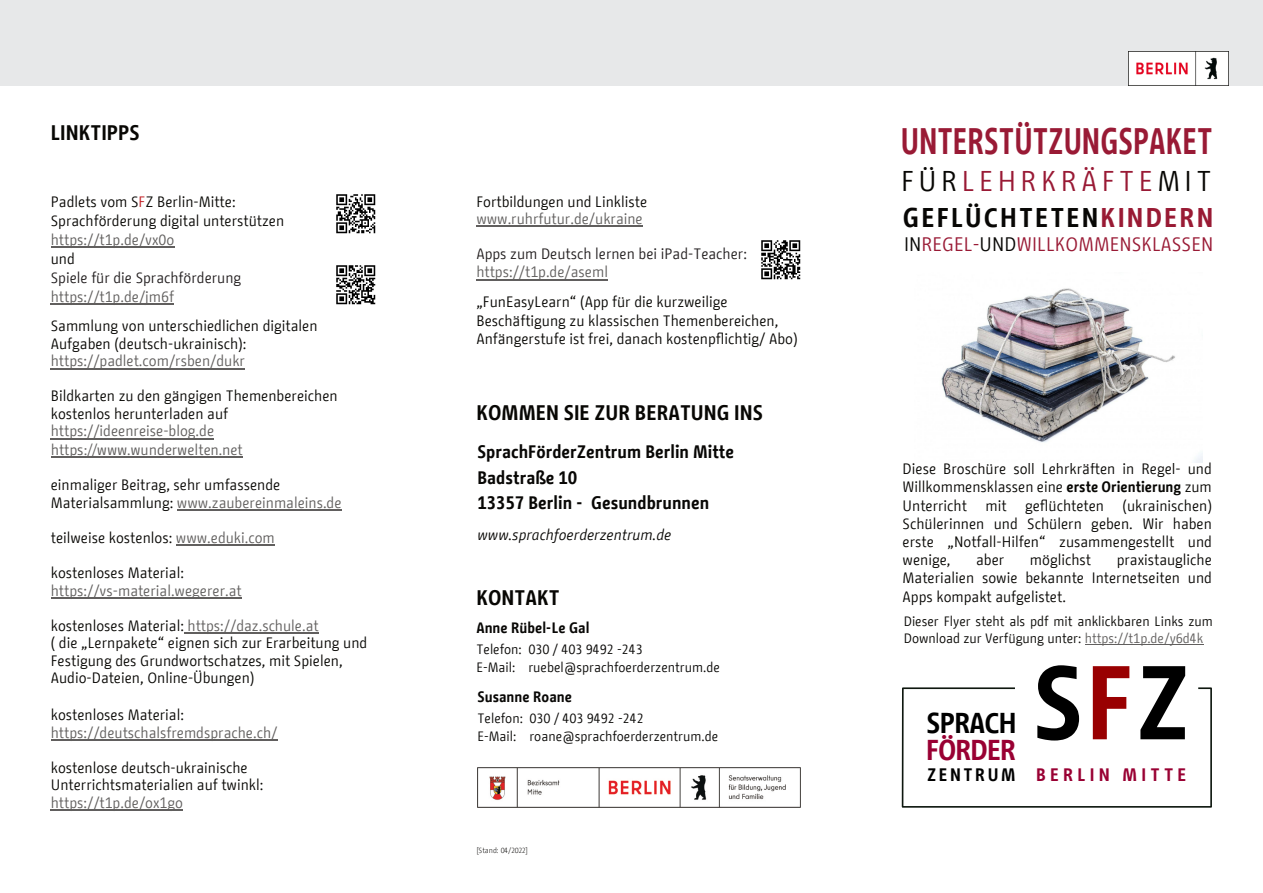
<style>
.page{position:relative;width:1263px;height:893px;background:#fff}
.page>*{position:absolute;margin:0;border:0;box-sizing:border-box;transform-origin:0 0}
.t1{font:700 103.95px "BMF Change";color:#000}
.t2{font:700 36.75px "BMF Change";color:#991a35;scale:.81 1}
.t3{font:700 28.65px "BMF Change";letter-spacing:-.035em;color:#903}
.t4{font:700 28.65px "BMF Change";letter-spacing:-.03em;color:#000}
.t5{font:28.5px "BMF Change";letter-spacing:.155em;color:#991a35}
.t6{font:700 27px "BMF Change";letter-spacing:.08em;color:#080705}
.t7{font:700 21px "BMF Change";color:#080704}
.t8{font:19.5px "BMF Change";color:#991a35}
.t9{font:700 18px/25.5px "BMF Change";color:#080705}
.t10{font:700 18px "BMF Change";letter-spacing:.235em;color:#903}
.t11{font:700 18px "BMF Change";letter-spacing:.145em;color:#000}
.t12{font:15px/18.1px "BMF Change";color:#080704}
.t13{font:15px "BMF Change";color:#615f5e}
.t14{font:15px "BMF Change";color:#231f20}
.t15{font:15px "BMF Change Sans Cond Int";color:#615f5e}
.t16{font:700 15px "BMF Change";color:#080705}
.t17{font:italic 15px "BMF Change";color:#080705}
.t18{font:13.5px/18px "BMF Change";color:#080705}
.t19{font:13.5px/16.4px "BMF Change";color:#080704}
.t20{font:300 7.5px "BMF Change";color:#080705}
.s1{color:#c12025}
.s2{color:#615f5e}
.s3{color:#080704}
.s4{color:#991a34}
.s5{color:#080705}
.s6{font-weight:700}
.s7{font-size:104.4px;color:#990001}
.s8{font-size:104.4px}
</style>
<div class="page">
<svg style="left:901px;top:687px;width:311px;height:121px"></svg>
<div style="left:0;top:0;width:1263px;height:85px;background:#e7e8e9"></div>
<hr style="left:476px;top:226px;width:167px;height:1px;background:#615f5e">
<hr style="left:476px;top:279px;width:132px;height:1px;background:#615f5e">
<hr style="left:1085px;top:644px;width:118px;height:1px;background:#615f5e">
<img style="left:477px;top:767px;width:323px;height:41px">
<hr style="left:51px;top:247px;width:123px;height:1px;background:#615f5e">
<hr style="left:51px;top:303px;width:123px;height:1px;background:#615f5e">
<hr style="left:51px;top:368px;width:194px;height:1px;background:#615f5e">
<hr style="left:51px;top:438px;width:163px;height:1px;background:#615f5e">
<hr style="left:51px;top:457px;width:192px;height:1px;background:#615f5e">
<hr style="left:177px;top:510px;width:165px;height:1px;background:#615f5e">
<hr style="left:176px;top:545px;width:99px;height:1px;background:#615f5e">
<hr style="left:51px;top:597px;width:191px;height:1px;background:#615f5e">
<hr style="left:184px;top:632px;width:135px;height:2px;background:#615f5e">
<hr style="left:51px;top:739px;width:226px;height:2px;background:#615f5e">
<hr style="left:51px;top:810px;width:132px;height:1px;background:#615f5e">
<img style="left:1129px;top:52px;width:99px;height:33px">
<img style="left:336px;top:194px;width:40px;height:40px">
<img style="left:336px;top:265px;width:40px;height:40px">
<img style="left:761px;top:240px;width:40px;height:40px">
<img style="left:941px;top:288px;width:261px;height:175px">
<h3 class="t7" style="left:51px;top:124px;width:91px">LINKTIPPS</h3>
<p class="t12" style="left:51px;top:193px;width:235px;line-height:18.9px">Padlets vom S<span class="s1">F</span>Z Berlin-Mitte:<br>Sprachförderung digital unterstützen</p>
<p class="t13" style="left:51px;top:233px;width:125px">https://t1p.de/vx0o</p>
<p class="t12" style="left:51px;top:250px;width:26px">und</p>
<p class="t14" style="left:51px;top:271px;width:192px">Spiele für die Sprachförderung</p>
<p class="t13" style="left:51px;top:290px;width:125px">https://t1p.de/jm6f</p>
<p class="t12" style="left:51px;top:318px;width:268px;line-height:17.5px">Sammlung von unterschiedlichen digitalen<br>Aufgaben (deutsch-ukrainisch):</p>
<p class="t13" style="left:51px;top:354px;width:196px">https://padlet.com/rsben/dukr</p>
<p class="t12" style="left:51px;top:388px;width:288px;line-height:17.5px">Bildkarten zu den gängigen Themenbereichen kostenlos herunterladen auf</p>
<p class="t13" style="left:51px;top:425px;width:165px">https://ideenreise-blog.de</p>
<p class="t15" style="left:51px;top:444px;width:193px">https://www.wunderwelten.net</p>
<p class="t12" style="left:51px;top:477px;width:292px;line-height:17.5px">einmaliger Beitrag, sehr umfassende<br>Materialsammlung: <span class="s2">www.zaubereinmaleins.de</span></p>
<p class="t12" style="left:51px;top:529px;width:226px">teilweise kostenlos: <span class="s2">www.eduki.com</span></p>
<p class="t12" style="left:51px;top:564px;width:135px">kostenloses Material:</p>
<p class="t13" style="left:51px;top:584px;width:192px">https://vs-material.wegerer.at</p>
<p class="t12" style="left:51px;top:617px;width:318px;line-height:17.5px">kostenloses Material: <span class="s2">https://daz.schule.at<br></span>( die „Lernpakete“ eignen sich zur Erarbeitung und Festigung des Grundwortschatzes, mit Spielen, Audio-Dateien, Online-Übungen)</p>
<p class="t12" style="left:51px;top:707px;width:135px">kostenloses Material:</p>
<p class="t13" style="left:51px;top:726px;width:228px">https://deutschalsfremdsprache.ch/</p>
<p class="t12" style="left:51px;top:760px;width:214px;line-height:17.5px">kostenlose deutsch-ukrainische<br>Unterrichtsmaterialien auf twinkl:</p>
<p class="t13" style="left:51px;top:796px;width:134px">https://t1p.de/ox1go</p>
<p class="t12" style="left:476px;top:194px;width:172px">Fortbildungen und Linkliste</p>
<p class="t13" style="left:476px;top:212px;width:168px">www.ruhrfutur.de/ukraine</p>
<p class="t14" style="left:476px;top:247px;width:272px">Apps zum Deutsch lernen bei iPad-Teacher:</p>
<p class="t13" style="left:476px;top:265px;width:133px">https://t1p.de/aseml</p>
<p class="t12" style="left:476px;top:294px;width:323px">„FunEasyLearn“ (App für die kurzweilige<br>Beschäftigung zu klassischen Themenbereichen,<br>Anfängerstufe ist frei, danach kostenpflichtig/ Abo)</p>
<h3 class="t7" style="left:476px;top:404px;width:288px">KOMMEN SIE ZUR BERATUNG INS</h3>
<p class="t9" style="left:477px;top:440px;width:258px">SprachFörderZentrum Berlin Mitte<br>Badstraße 10<br>13357 Berlin - Gesundbrunnen</p>
<p class="t17" style="left:477px;top:528px;width:195px">www.sprachfoerderzentrum.de</p>
<h3 class="t7" style="left:476px;top:589px;width:85px">KONTAKT</h3>
<p class="t16" style="left:476px;top:621px;width:115px">Anne Rübel-Le Gal</p>
<p class="t18" style="left:476px;top:641px;width:245px">Telefon: 030 / 403 9492 -243<br>E-Mail: ruebel@sprachfoerderzentrum.de</p>
<p class="t18" style="left:477px;top:710px;width:242px">Telefon: 030 / 403 9492 -242<br>E-Mail: roane@sprachfoerderzentrum.de</p>
<p class="t16" style="left:477px;top:690px;width:96px">Susanne Roane</p>
<p class="t20" style="left:476px;top:847px;width:53px">[Stand: 04/2022]</p>
<h2 class="t2" style="left:901px;top:125px;width:387px">UNTERSTÜTZUNGSPAKET</h2>
<h3 class="t5" style="left:901px;top:169px;width:312px"><span class="s3">FÜR</span>LEHRKRÄFTE<span class="s3">MIT</span></h3>
<h3 class="t6" style="left:903px;top:205px;width:312px">GEFLÜCHTETEN<span class="s4">KINDERN</span></h3>
<h3 class="t8" style="left:904px;top:236px;width:311px"><span class="s5">IN</span>REGEL-<span class="s5">UND</span>WILLKOMMENSKLASSEN</h3>
<p class="t12" style="left:903px;top:461px;width:311px;text-align:justify">Diese Broschüre soll Lehrkräften in Regel- und Willkommensklassen eine <span class="s6">erste Orientierung</span> zum Unterricht mit geflüchteten (ukrainischen)<br>Schülerinnen und Schülern geben. Wir haben erste „Notfall-Hilfen“ zusammengestellt und wenige,</p>
<p class="t12" style="left:903px;top:552px;width:311px;text-align:justify;text-indent:214px">praxistaugliche Materialien sowie bekannte Internetseiten und Apps kompakt aufgelistet.</p>
<p class="t19" style="left:904px;top:614px;width:311px">Dieser Flyer steht als pdf mit anklickbaren Links zum<br>Download zur Verfügung unter: <span class="s2">https://t1p.de/y6d4k</span></p>
<p class="t12" style="left:976px;top:552px;width:30px">aber</p>
<p class="t12" style="left:1030px;top:552px;width:63px">möglichst</p>
<h3 class="t4" style="left:927px;top:710px;width:91px">SPRACH</h3>
<h3 class="t3" style="left:926px;top:738px;width:91px">FÖRDER</h3>
<p class="t11" style="left:927px;top:766px;width:90px">ZENTRUM</p>
<h1 class="t1" style="left:1033px;top:657px;width:158px">S<span class="s7">F</span><span class="s8">Z</span></h1>
<p class="t10" style="left:1036px;top:766px;width:152px">BERLIN MITTE</p>
</div>
